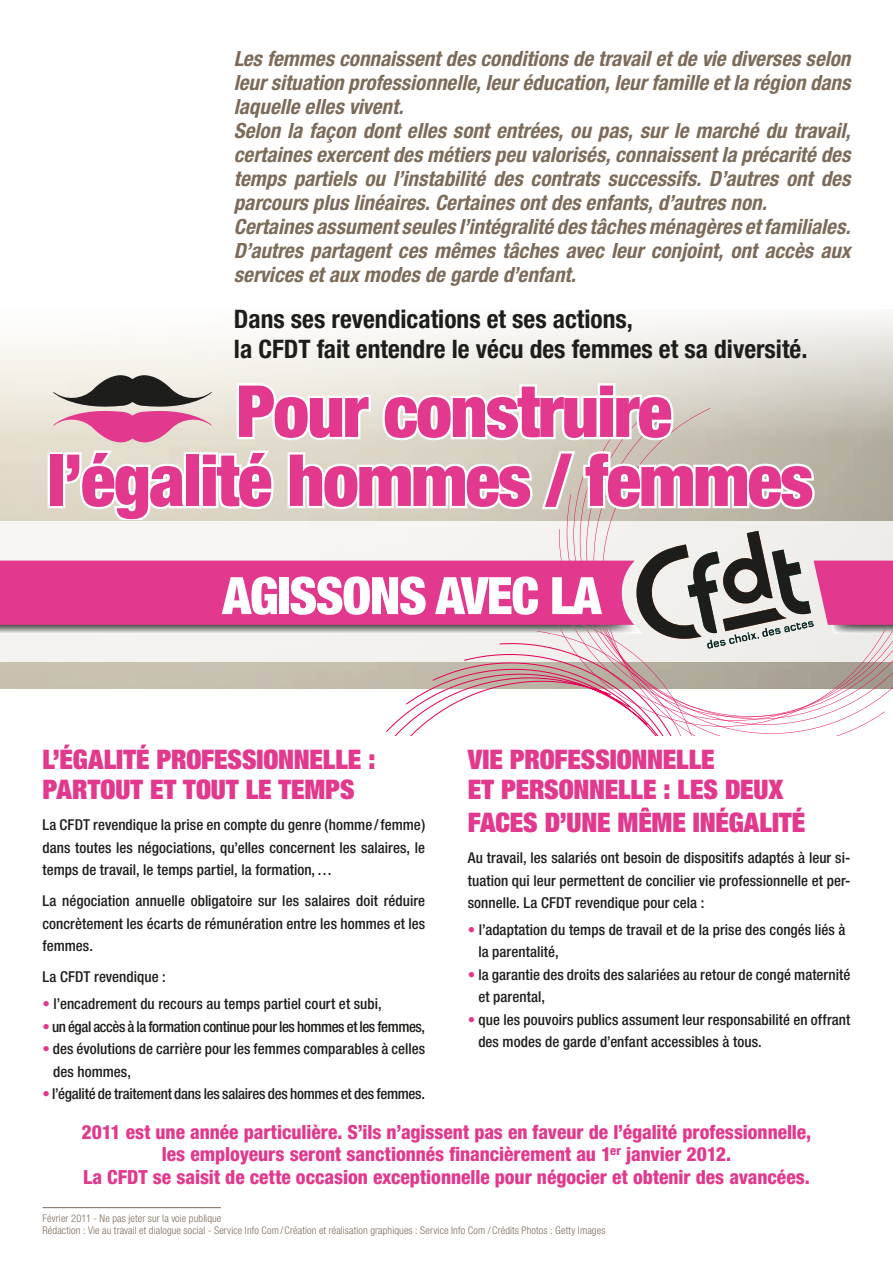
<style>
.page{position:relative;width:893px;height:1263px;background:#fff}
.page>*{position:absolute;margin:0;border:0;box-sizing:border-box;transform-origin:0 0}
.t1{font:900 condensed 71.85px/69px "Helvetica Neue";letter-spacing:-.025em;color:#e2388d}
.t2{font:900 condensed 51.6px "Helvetica Neue";letter-spacing:-.025em;color:#fff}
.t3{font:900 expanded 27px/30px "Helvetica Neue";letter-spacing:-.005em;color:#e2388d}
.t4{font:700 condensed 25.5px/30px "Helvetica Neue";color:#1d1d1b}
.t5{font:italic 700 condensed 21px/24px "Helvetica Neue";color:#7c6b59}
.t6{font:800 condensed 19.5px/22.5px "Helvetica Neue";color:#e2388d;text-align:center}
.t7{font:500 condensed 15px/22.5px "Helvetica Neue";letter-spacing:.005em;color:#1d1d1b}
.t8{font:500 condensed 15px "Helvetica Neue";letter-spacing:-.015em;color:#1d1d1b}
.t9{font:500 condensed 15px "Helvetica Neue";letter-spacing:-.025em;color:#1d1d1b}
.t10{font:300 condensed 10.5px/12px "Helvetica Neue";letter-spacing:.015em;color:#7c6b59}
.s1{color:#e2388d}
</style>
<div class="page">
<div style="left:0;top:521px;width:893px;height:140px;background:#f7f6f3"></div>
<div style="left:817px;top:439px;width:76px;height:25px;background:#b5afa0"></div>
<svg style="left:550px;top:478px;width:343px;height:53px"></svg>
<svg style="left:0;top:531px;width:893px;height:204px"></svg>
<svg style="left:46px;top:375px;width:771px;height:145px"></svg>
<hr style="left:43px;top:1207px;width:178px;height:1px;background:#7c6b59">
<p class="t5" style="left:234px;top:46px;width:618px">Les femmes connaissent des conditions de travail et de vie diverses selon leur situation professionnelle, leur éducation, leur famille et la région dans laquelle elles vivent.<br>Selon la façon dont elles sont entrées, ou pas, sur le marché du travail, certaines exercent des métiers peu valorisés, connaissent la précarité des temps partiels ou l’instabilité des contrats successifs. D’autres ont des parcours plus linéaires. Certaines ont des enfants, d’autres non.<br>Certaines assument seules l’intégralité des tâches ménagères et familiales.<br>D’autres partagent ces mêmes tâches avec leur conjoint, ont accès aux services et aux modes de garde d’enfant.</p>
<h3 class="t4" style="left:234px;top:303px;width:575px">Dans ses revendications et ses actions,<br>la CFDT fait entendre le vécu des femmes et sa diversité.</h3>
<h1 class="t1" style="left:47px;top:376px;width:768px;text-indent:189px">Pour construire l’égalité hommes / femmes</h1>
<h2 class="t2" style="left:222px;top:564px;width:380px">AGISSONS AVEC LA</h2>
<h3 class="t3" style="left:43px;top:744px;width:334px">L’ÉGALITÉ PROFESSIONNELLE :<br>PARTOUT ET TOUT LE TEMPS</h3>
<p class="t7" style="left:43px;top:813px;width:384px;text-align:justify">La CFDT revendique la prise en compte du genre (homme /femme) dans toutes les négociations, qu’elles concernent les salaires, le temps de travail, le temps partiel, la formation,…</p>
<p class="t7" style="left:43px;top:889px;width:384px;text-align:justify">La négociation annuelle obligatoire sur les salaires doit réduire concrètement les écarts de rémunération entre les hommes et les femmes.</p>
<p class="t7" style="left:43px;top:965px;width:125px">La CFDT revendique :</p>
<p class="t7" style="left:43px;top:992px;width:341px"><span class="s1">•</span> l’encadrement du recours au temps partiel court et subi,</p>
<p class="t9" style="left:43px;top:1017px;width:384px"><span class="s1">•</span> un égal accès à la formation continue pour les hommes et les femmes,</p>
<p class="t7" style="left:53px;top:1037px;width:373px;text-indent:-11px"><span class="s1">•</span> des évolutions de carrière pour les femmes comparables à celles des hommes,</p>
<p class="t8" style="left:43px;top:1085px;width:384px"><span class="s1">•</span> l’égalité de traitement dans les salaires des hommes et des femmes.</p>
<h3 class="t3" style="left:468px;top:744px;width:317px">VIE PROFESSIONNELLE<br>ET PERSONNELLE : LES DEUX</h3>
<h3 class="t3" style="left:468px;top:807px;width:339px">FACES D’UNE MÊME INÉGALITÉ</h3>
<p class="t7" style="left:468px;top:846px;width:384px;text-align:justify">Au travail, les salariés ont besoin de dispositifs adaptés à leur si&shy;tuation qui leur permettent de concilier vie professionnelle et per&shy;sonnelle. La CFDT revendique pour cela :</p>
<p class="t7" style="left:478px;top:918px;width:369px;text-indent:-11px"><span class="s1">•</span> l’adaptation du temps de travail et de la prise des congés liés à la parentalité,</p>
<p class="t7" style="left:478px;top:963px;width:373px;text-indent:-11px"><span class="s1">•</span> la garantie des droits des salariées au retour de congé maternité et parental,</p>
<p class="t7" style="left:478px;top:1008px;width:374px;text-indent:-11px"><span class="s1">•</span> que les pouvoirs publics assument leur responsabilité en offrant des modes de garde d’enfant accessibles à tous.</p>
<p class="t6" style="left:82px;top:1120px;width:731px">2011 est une année particulière. S’ils n’agissent pas en faveur de l’égalité professionnelle, les employeurs seront sanctionnés financièrement au 1<sup>er</sup> janvier 2012.<br>La CFDT se saisit de cette occasion exceptionnelle pour négocier et obtenir des avancées.</p>
<p class="t10" style="left:43px;top:1212px;width:564px">Février 2011 - Ne pas jeter sur la voie publique<br>Rédaction : Vie au travail et dialogue social - Service Info Com/Création et réalisation graphiques : Service Info Com / Crédits Photos : Getty Images</p>
</div>
